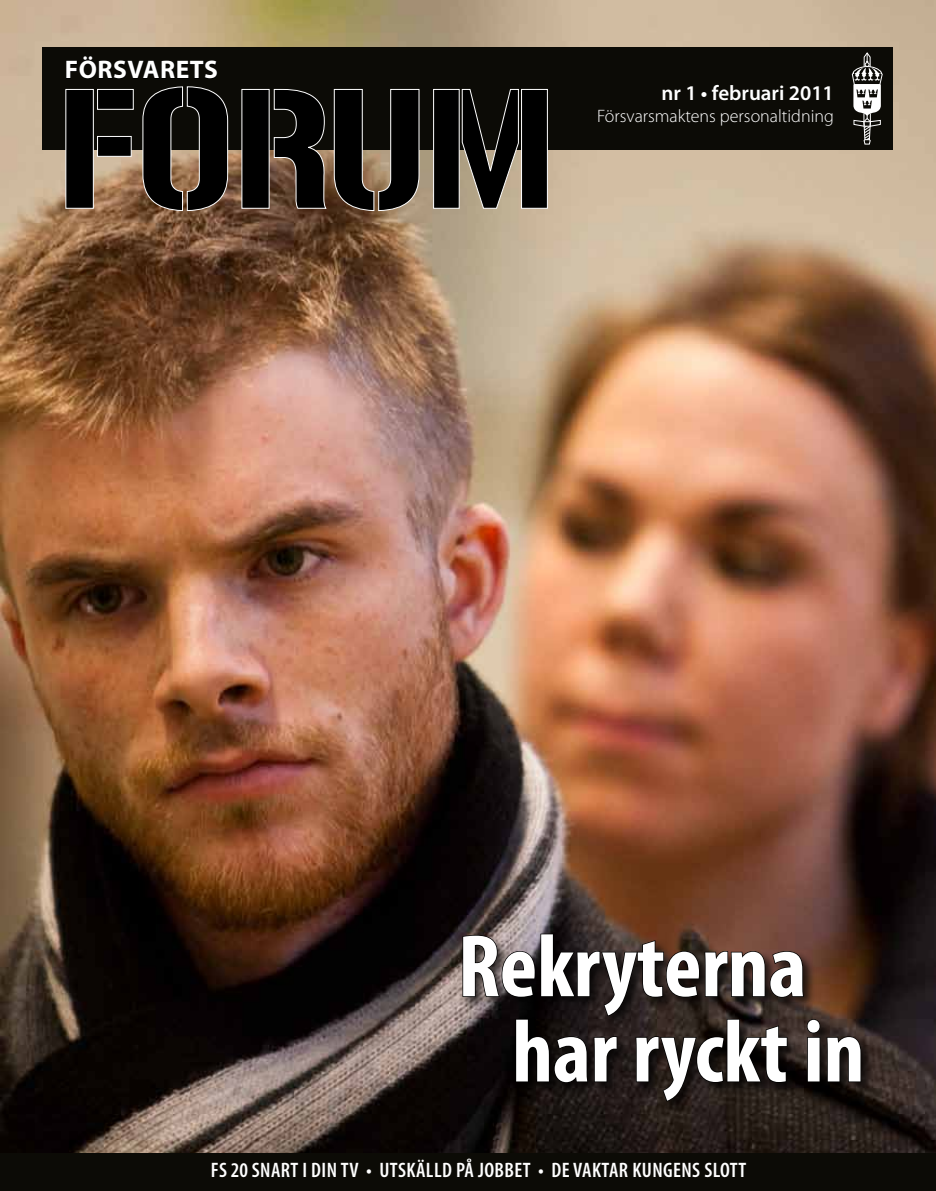
<style>
.page{position:relative;width:936px;height:1191px;background:#fff}
.page>*{position:absolute;margin:0;border:0;box-sizing:border-box;transform-origin:0 0}
.t1{font:700 condensed 89.25px/85.2px "Myriad Pro";color:#fff}
.t2{font:700 25.5px "Myriad Pro";letter-spacing:.02em;color:#fff}
.t3{font:600 condensed 21px "Myriad Pro";letter-spacing:.02em;color:#fff}
.t4{font:600 21px "Myriad Pro";color:#fff}
.t5{font:300 18px "Myriad Pro";color:#fff}
</style>
<div class="page">
<img style="left:0;top:0;width:935px;height:1153px">
<div style="left:42px;top:47px;width:850px;height:103px;background:#0c0b06"></div>
<svg style="left:66px;top:57px;width:151px;height:22px"></svg>
<svg style="left:65px;top:86px;width:483px;height:125px"></svg>
<div style="left:0;top:1153px;width:935px;height:38px;background:#0c0b06"></div>
<div style="left:460px;top:931px;width:414px;height:184px;background:#000;opacity:.75"></div>
<svg style="left:461px;top:933px;width:400px;height:169px;background:#2a1f1c"></svg>
<svg style="left:851px;top:52px;width:32px;height:93px"></svg>
<p class="t2" style="left:65px;top:53px;width:155px">FÖRSVARETS</p>
<p class="t4" style="left:661px;top:80px;width:174px">nr 1 • februari 2011</p>
<p class="t5" style="left:597px;top:106px;width:238px">Försvarsmaktens personaltidning</p>
<h1 class="t1" style="left:512px;top:922px;width:354px;text-indent:-54px">Rekryterna har ryckt in</h1>
<p class="t3" style="left:211px;top:1158px;width:537px">FS 20 SNART I DIN TV • UTSKÄLLD PÅ JOBBET • DE VAKTAR KUNGENS SLOTT</p>
</div>
